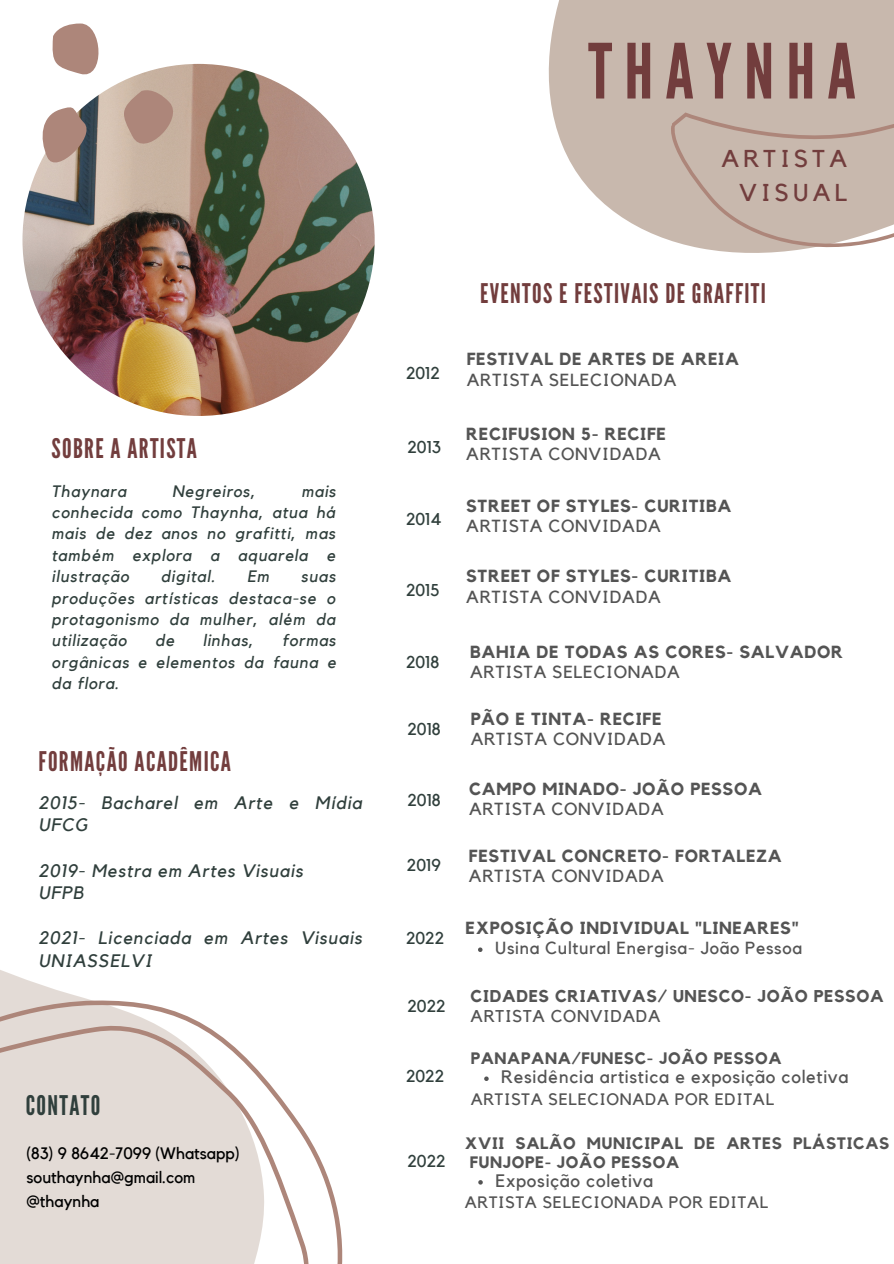
<style>
.page{position:relative;width:894px;height:1264px;background:#fff}
.page>*{position:absolute;margin:0;border:0;box-sizing:border-box;transform-origin:0 0}
.t1{font:75.75px "League Gothic";letter-spacing:.16em;color:#723d3d}
.t2{font:27px "League Gothic";letter-spacing:.05em;color:#723d3d}
.t3{font:27px "League Gothic";letter-spacing:.05em;color:#303f3c}
.t4{font:24.3px/33.9px "Kollektif";letter-spacing:.175em;color:#723d3d;text-align:right}
.t5{font:italic 18px/22.5px "Kollektif";letter-spacing:.05em;color:#303f3c}
.t6{font:18px "Kollektif";letter-spacing:.04em;color:#545454}
.t7{font:700 17.4px "Kollektif";letter-spacing:.04em;color:#545454}
.t8{font:17.4px "Kollektif";letter-spacing:.04em;color:#545454}
.t9{font:17.1px "Kollektif";color:#303f3c}
.t10{font:700 16.95px "Kollektif";letter-spacing:.04em;color:#545454}
.t11{font:16.95px "Kollektif";letter-spacing:.04em;color:#545454}
.t12{font:italic 16.5px/21.5px "Kollektif";letter-spacing:.05em;color:#303f3c;text-align:justify}
.t13{font:700 16.5px/19.2px "Kollektif";letter-spacing:.04em;color:#545454}
.t14{font:16.5px "Kollektif";letter-spacing:.04em;color:#545454}
.t15{font:16.5px/23.7px "Kollektif";color:#000}
</style>
<div class="page">
<img style="left:22px;top:64px;width:352px;height:352px;border-radius:50%">
<svg style="left:548px;top:0;width:93px;height:229px;fill:#c8b8ad"></svg>
<svg style="left:39px;top:24px;width:146px;height:153px"></svg>
<svg style="left:0;top:970px;width:343px;height:293px;fill:#e3dbd6"></svg>
<div style="left:641px;top:0;width:252px;height:253px;background:#c8b8ad"></div>
<svg style="left:484px;top:1076px;width:4px;height:4px"></svg>
<svg style="left:478px;top:947px;width:4px;height:5px"></svg>
<svg style="left:478px;top:1180px;width:4px;height:4px"></svg>
<h2 class="t2" style="left:51px;top:432px;width:147px">SOBRE A ARTISTA</h2>
<p class="t12" style="left:51px;top:480px;width:76px">Thaynara</p>
<p class="t12" style="left:172px;top:480px;width:85px">Negreiros,</p>
<p class="t12" style="left:51px;top:480px;width:286px;text-indent:250px">mais conhecida como Thaynha, atua há mais de dez anos no grafitti, mas também explora a aquarela e ilustração</p>
<p class="t12" style="left:161px;top:566px;width:56px">digital.</p>
<p class="t12" style="left:247px;top:566px;width:24px">Em</p>
<p class="t12" style="left:51px;top:566px;width:285px;text-indent:249px">suas produções artísticas destaca-se o protagonismo da mulher, além da utilização</p>
<p class="t12" style="left:51px;top:630px;width:286px;text-indent:230px">formas orgânicas e elementos da fauna e da flora.</p>
<p class="t12" style="left:155px;top:630px;width:21px">de</p>
<p class="t12" style="left:203px;top:630px;width:52px">linhas,</p>
<h2 class="t2" style="left:39px;top:745px;width:194px">FORMAÇÃO ACADÊMICA</h2>
<p class="t5" style="left:39px;top:792px;width:325px">2015- Bacharel em Arte e Mídia<br>UFCG</p>
<p class="t5" style="left:39px;top:859px;width:265px">2019- Mestra em Artes Visuais<br>UFPB</p>
<p class="t5" style="left:39px;top:927px;width:324px">2021- Licenciada em Artes Visuais<br>UNIASSELVI</p>
<h2 class="t3" style="left:26px;top:1090px;width:76px">CONTATO</h2>
<p class="t15" style="left:27px;top:1142px;width:214px">(83) 9 8642-7099 (Whatsapp) southaynha@gmail.com @thaynha</p>
<h1 class="t1" style="left:588px;top:28px;width:269px">THAYNHA</h1>
<h3 class="t4" style="left:721px;top:142px;width:127px">ARTISTA<br>VISUAL</h3>
<p class="t9" style="left:406px;top:365px;width:35px">2012</p>
<p class="t9" style="left:407px;top:439px;width:35px">2013</p>
<p class="t9" style="left:406px;top:511px;width:37px">2014</p>
<p class="t9" style="left:406px;top:582px;width:35px">2015</p>
<p class="t9" style="left:406px;top:653px;width:35px">2018</p>
<p class="t9" style="left:407px;top:721px;width:35px">2018</p>
<p class="t9" style="left:407px;top:792px;width:35px">2018</p>
<p class="t9" style="left:407px;top:857px;width:35px">2019</p>
<p class="t9" style="left:406px;top:929px;width:40px">2022</p>
<p class="t9" style="left:407px;top:998px;width:40px">2022</p>
<p class="t9" style="left:406px;top:1068px;width:40px">2022</p>
<p class="t9" style="left:407px;top:1153px;width:40px">2022</p>
<h2 class="t2" style="left:480px;top:278px;width:287px">EVENTOS E FESTIVAIS DE GRAFFITI</h2>
<p class="t7" style="left:466px;top:351px;width:273px">FESTIVAL DE ARTES DE AREIA</p>
<p class="t8" style="left:466px;top:372px;width:211px">ARTISTA SELECIONADA</p>
<p class="t7" style="left:466px;top:426px;width:201px">RECIFUSION 5- RECIFE</p>
<p class="t8" style="left:466px;top:446px;width:196px">ARTISTA CONVIDADA</p>
<p class="t7" style="left:466px;top:498px;width:267px">STREET OF STYLES- CURITIBA</p>
<p class="t8" style="left:466px;top:518px;width:196px">ARTISTA CONVIDADA</p>
<p class="t7" style="left:466px;top:568px;width:267px">STREET OF STYLES- CURITIBA</p>
<p class="t8" style="left:466px;top:588px;width:196px">ARTISTA CONVIDADA</p>
<p class="t7" style="left:470px;top:644px;width:374px">BAHIA DE TODAS AS CORES- SALVADOR</p>
<p class="t8" style="left:470px;top:664px;width:211px">ARTISTA SELECIONADA</p>
<p class="t7" style="left:470px;top:711px;width:192px">PÃO E TINTA- RECIFE</p>
<p class="t8" style="left:470px;top:731px;width:196px">ARTISTA CONVIDADA</p>
<p class="t7" style="left:469px;top:780px;width:294px">CAMPO MINADO- JOÃO PESSOA</p>
<p class="t8" style="left:469px;top:801px;width:196px">ARTISTA CONVIDADA</p>
<p class="t7" style="left:469px;top:847px;width:314px">FESTIVAL CONCRETO- FORTALEZA</p>
<p class="t8" style="left:469px;top:868px;width:196px">ARTISTA CONVIDADA</p>
<p class="t7" style="left:465px;top:919px;width:334px">EXPOSIÇÃO INDIVIDUAL "LINEARES"</p>
<p class="t8" style="left:495px;top:940px;width:308px">Usina Cultural Energisa- João Pessoa</p>
<p class="t10" style="left:470px;top:987px;width:414px">CIDADES CRIATIVAS/ UNESCO- JOÃO PESSOA</p>
<p class="t11" style="left:470px;top:1008px;width:191px">ARTISTA CONVIDADA</p>
<p class="t13" style="left:470px;top:1049px;width:312px">PANAPANA/FUNESC- JOÃO PESSOA</p>
<p class="t14" style="left:470px;top:1091px;width:305px">ARTISTA SELECIONADA POR EDITAL</p>
<p class="t6" style="left:501px;top:1068px;width:349px">Residência artistica e exposição coletiva</p>
<p class="t13" style="left:470px;top:1133px;width:421px;text-indent:-5px">XVII SALÃO MUNICIPAL DE ARTES PLÁSTICAS<br>FUNJOPE- JOÃO PESSOA</p>
<p class="t14" style="left:464px;top:1194px;width:305px">ARTISTA SELECIONADA POR EDITAL</p>
<p class="t6" style="left:495px;top:1172px;width:159px">Exposição coletiva</p>
</div>
